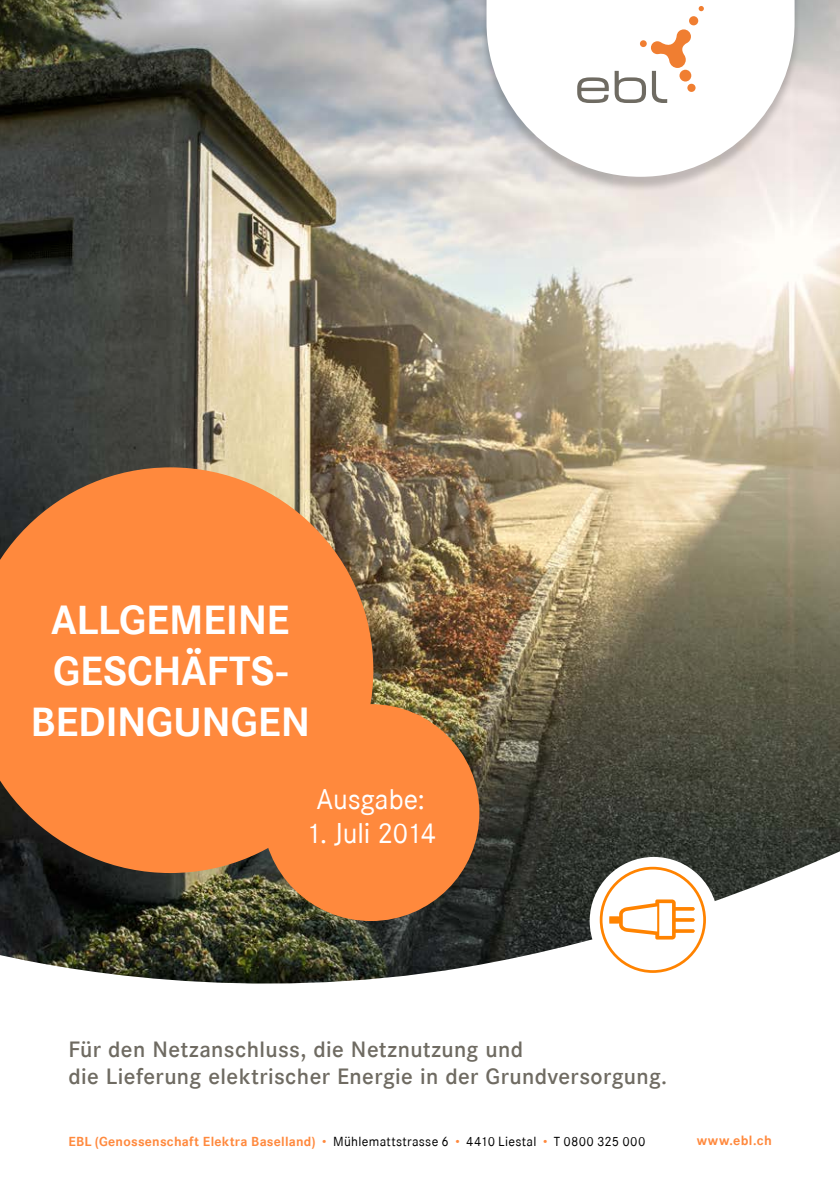
<style>
.page{position:relative;width:840px;height:1191px;background:#fff}
.page>*{position:absolute;margin:0;border:0;box-sizing:border-box;transform-origin:0 0}
.t1{font:700 40.4px/51.4px "Corporate SBQ";letter-spacing:-.005em;color:#fff;text-align:center}
.t2{font:28px "Corporate SBQ";letter-spacing:-.005em;color:#fff}
.t3{font:500 22px/26.4px "Corporate SBQ";letter-spacing:.02em;color:#6f6b62}
.t4{font:700 13.2px "Corporate SBQ";letter-spacing:.03em;color:#ff893d}
.t5{font:13px "Corporate SBQ";letter-spacing:.025em;color:#000}
.s1{font-weight:700;color:#ff893d}
.s2{color:#ff893d}
</style>
<div class="page">
<img style="left:0;top:0;width:839px;height:843px">
<svg style="left:0;top:467px;width:373px;height:376px;background:#ed843f"></svg>
<div style="left:262px;top:704px;width:217px;height:217px;background:#ff893d;border-radius:50%"></div>
<svg style="left:0;top:843px;width:839px;height:141px"></svg>
<div style="left:480px;top:0;width:319px;height:191px;background:#000;opacity:.2"></div>
<svg style="left:486px;top:0;width:308px;height:177px"></svg>
<svg style="left:577px;top:77px;width:31px;height:26px"></svg>
<svg style="left:614px;top:29px;width:76px;height:74px"></svg>
<svg style="left:698px;top:6px;width:5px;height:5px"></svg>
<div style="left:679px;top:70px;width:12px;height:11px;background:#f07e31;border-radius:50%"></div>
<div style="left:687px;top:84px;width:8px;height:8px;background:#f07e31;border-radius:50%"></div>
<svg style="left:639px;top:40px;width:7px;height:7px"></svg>
<svg style="left:688px;top:16px;width:9px;height:9px"></svg>
<div style="left:589px;top:857px;width:128px;height:128px;background:#fff;border-radius:50%"></div>
<div style="left:599px;top:866px;width:106px;height:107px;border:3px solid #ff8300;border-radius:50%"></div>
<svg style="left:609px;top:899px;width:85px;height:40px"></svg>
<h1 class="t1" style="left:31px;top:594px;width:281px">ALLGEMEINE<br>GESCHÄFTS-<br>BEDINGUNGEN</h1>
<p class="t2" style="left:316px;top:782px;width:110px">Ausgabe:</p>
<p class="t2" style="left:305px;top:816px;width:132px">1. Juli 2014</p>
<p class="t3" style="left:68px;top:1036px;width:599px">Für den Netzanschluss, die Netznutzung und<br>die Lieferung elektrischer Energie in der Grundversorgung.</p>
<p class="t5" style="left:68px;top:1134px;width:578px"><span class="s1">EBL (Genossenschaft Elektra Baselland)</span> <span class="s2">•</span> Mühlemattstrasse 6 <span class="s2">•</span> 4410 Liestal <span class="s2">•</span> T 0800 325 000</p>
<p class="t4" style="left:696px;top:1132px;width:77px">www.ebl.ch</p>
</div>
